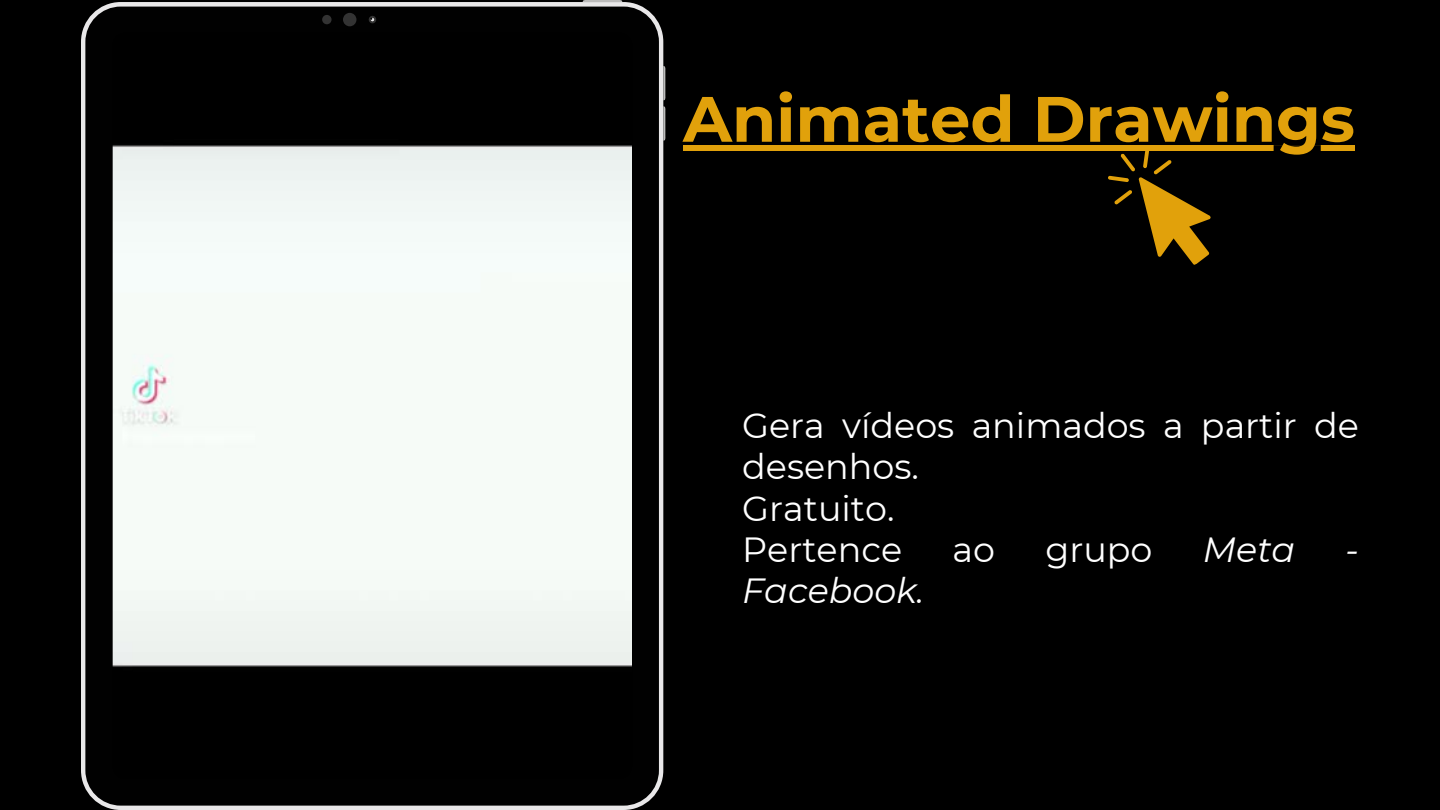
<style>
.page{position:relative;width:1440px;height:810px;background:#000}
.page>*{position:absolute;margin:0;border:0;box-sizing:border-box;transform-origin:0 0}
.t1{font:700 64px "Montserrat";color:#e1a10b}
.t2{font:34.9px/41.2px "Montserrat";color:#fff}
.t3{font:italic 34.9px "Montserrat";color:#fff}
</style>
<div class="page">
<svg style="left:81px;top:2px;width:582px;height:808px"></svg>
<img style="left:113px;top:33px;width:519px;height:746px;border-radius:13px">
<div style="left:322px;top:15px;width:10px;height:9px;background:#333;border-radius:50%"></div>
<div style="left:343px;top:13px;width:13px;height:13px;background:#333;border-radius:50%"></div>
<svg style="left:369px;top:16px;width:7px;height:7px"></svg>
<svg style="left:370px;top:18px;width:4px;height:3px"></svg>
<svg style="left:663px;top:66px;width:3px;height:34px"></svg>
<svg style="left:663px;top:106px;width:3px;height:35px"></svg>
<svg style="left:583px;top:0;width:39px;height:2px"></svg>
<div style="left:683px;top:146px;width:672px;height:6px;background:#e1a10b"></div>
<svg style="left:1107px;top:151px;width:114px;height:114px"></svg>
<p class="t1" style="left:683px;top:80px;width:673px">Animated Drawings</p>
<p class="t2" style="left:742px;top:405px;width:618px">Gera vídeos animados a partir de desenhos.</p>
<p class="t2" style="left:742px;top:487px;width:154px">Gratuito.</p>
<p class="t2" style="left:742px;top:529px;width:161px">Pertence</p>
<p class="t2" style="left:953px;top:529px;width:44px">ao</p>
<p class="t2" style="left:1045px;top:529px;width:109px">grupo</p>
<p class="t3" style="left:1203px;top:528px;width:94px">Meta</p>
<p class="t3" style="left:1346px;top:528px;width:15px">-</p>
<p class="t3" style="left:742px;top:569px;width:184px">Facebook.</p>
</div>
